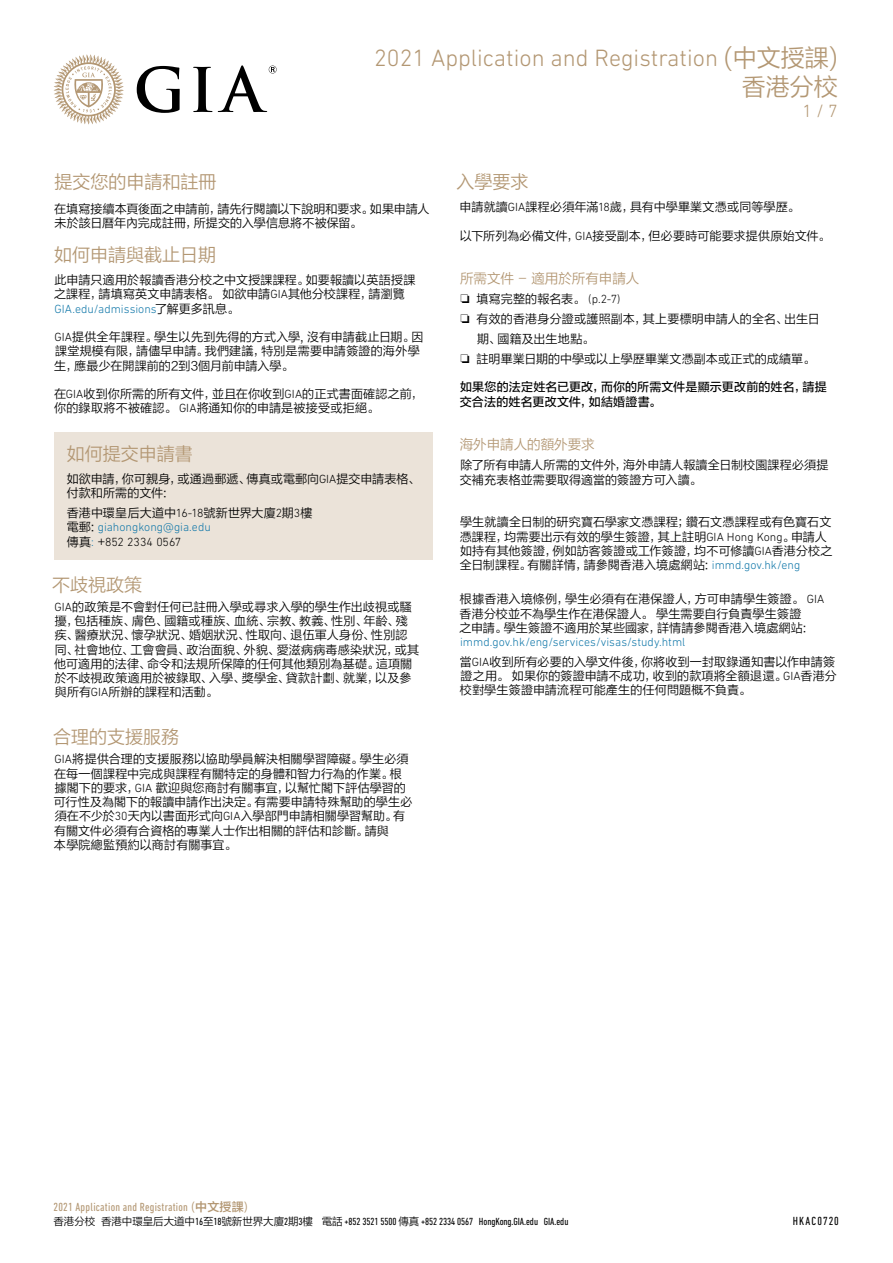
<style>
.page{position:relative;width:893px;height:1263px;background:#fff}
.page>*{position:absolute;margin:0;border:0;box-sizing:border-box;transform-origin:0 0}
.t1{font:300 24px "DIN Next LT Pro";color:#b39773}
.t2{font:24px "FZLTXIHK GBK1 0";color:#b39773}
.t3{font:18px "FZLTXIHK GBK1 0";color:#b39773}
.t4{font:300 18px "DIN Next LT Pro";color:#b39773}
.t5{font:13.5px "FZLTXIHK GBK1 0";color:#b39773}
.t6{font:12px/14.2px "FZLTXIHK GBK1 0";letter-spacing:.01em;color:#000}
.t7{font:300 12px/14.2px "DIN Next LT Pro";color:#1077a9}
.t8{font:12px/14.2px "FZLTZHUNHK GBK1 0";letter-spacing:.015em;color:#000}
.t9{font:condensed 12px "DIN Next LT Pro";letter-spacing:.02em;color:#b39773}
.t10{font:condensed 12px "DIN Next LT Pro";letter-spacing:.085em;color:#000}
.t11{font:condensed 10.5px "DIN Next LT Pro";letter-spacing:-.005em;color:#000}
.s1{font-family:"FZLTXIHK GBK1 0";font-weight:400}
.s2{font-family:"DIN Next LT Pro";font-weight:300}
.s3{font-family:"FZLTXIHK GBK1 0";font-weight:400;color:#000}
.s4{color:#000}
.s5{font-family:"DIN Next LT Pro";font-weight:300;color:#1077a9}
.s6{font-family:"Koz Go Pr 6 N";font-stretch:normal}
.s7{font-family:"FZLTZHK GBK1 0";font-stretch:normal}
.s8{font-family:"FZLTXIHK GBK1 0";font-stretch:normal}
</style>
<div class="page">
<svg style="left:218px;top:65px;width:59px;height:47px"></svg>
<svg style="left:137px;top:66px;width:43px;height:47px"></svg>
<svg style="left:193px;top:67px;width:19px;height:45px"></svg>
<svg style="left:54px;top:54px;width:70px;height:71px"></svg>
<div style="left:54px;top:432px;width:378px;height:128px;background:#ebe3d9"></div>
<h1 class="t1" style="left:374px;top:44px;width:465px">2021 Application and Registration <span class="s1">(中文授課)</span></h1>
<h1 class="t2" style="left:742px;top:74px;width:97px">香港分校</h1>
<h2 class="t4" style="left:802px;top:100px;width:37px">1 / 7</h2>
<h2 class="t3" style="left:54px;top:172px;width:163px">提交您的申請和註冊</h2>
<p class="t6" style="left:54px;top:202px;width:377px">在填寫接續本頁後面之申請前，請先行閱讀以下說明和要求。如果申請人未於該日曆年內完成註冊，所提交的入學信息將不被保留。</p>
<h2 class="t3" style="left:54px;top:245px;width:163px">如何申請與截止日期</h2>
<p class="t6" style="left:54px;top:273px;width:363px">此申請只適用於報讀香港分校之中文授課課程。如要報讀以英語授課之課程，請填寫英文申請表格。 如欲申請<span class="s2">GIA</span>其他分校課程，請瀏覽</p>
<p class="t7" style="left:55px;top:301px;width:186px">GIA.edu/admissions<span class="s3">了解更多訊息。</span></p>
<p class="t6" style="left:54px;top:330px;width:371px"><span class="s2">GIA</span>提供全年課程。學生以先到先得的方式入學, 沒有申請截止日期。因課堂規模有限，請儘早申請。我們建議，特別是需要申請簽證的海外學生，應最少在開課前的2到3個月前申請入學。</p>
<p class="t6" style="left:54px;top:387px;width:370px">在<span class="s2">GIA</span>收到你所需的所有文件，並且在你收到<span class="s2">GIA</span>的正式書面確認之前，你的錄取將不被確認。 <span class="s2">GIA</span>將通知你的申請是被接受或拒絕。</p>
<h2 class="t3" style="left:67px;top:444px;width:128px">如何提交申請書</h2>
<p class="t6" style="left:67px;top:472px;width:354px">如欲申請，你可親身，或通過郵遞、傳真或電郵向<span class="s2">GIA</span>提交申請表格、付款和所需的文件:</p>
<p class="t6" style="left:67px;top:506px;width:247px">香港中環皇后大道中<span class="s2">16-18</span>號新世界大廈<span class="s2">2</span>期<span class="s2">3</span>樓</p>
<p class="t7" style="left:67px;top:520px;width:146px"><span class="s3">電郵:</span> giahongkong@gia.edu<span class="s3">傳真</span>: <span class="s3">+</span><span class="s4">852 2334 0567</span></p>
<h2 class="t3" style="left:52px;top:575px;width:91px">不歧視政策</h2>
<p class="t6" style="left:54px;top:600px;width:366px"><span class="s2">GIA</span>的政策是不會對任何已註冊入學或尋求入學的學生作出歧視或騷擾，包括種族、膚色、國籍或種族、血統、宗教、教義、性別、年齡、殘疾、醫療狀況、懷孕狀況、婚姻狀況、性取向、退伍軍人身份、性別認同、社會地位、工會會員、政治面貌、外貌、愛滋病病毒感染狀況，或其他可適用的法律、命令和法規所保障的任何其他類別為基礎。這項關於不歧視政策適用於被錄取、入學、獎學金、貸款計劃、就業，以及參與所有<span class="s2">GIA</span>所辦的課程和活動。</p>
<h2 class="t3" style="left:53px;top:728px;width:127px">合理的支援服務</h2>
<p class="t6" style="left:54px;top:752px;width:360px"><span class="s2">GIA</span>將提供合理的支援服務以協助學員解決相關學習障礙。學生必須在每一個課程中完成與課程有關特定的身體和智力行為的作業。根據閣下的要求，<span class="s2">GIA</span> 歡迎與您商討有關事宜，以幫忙閣下評估學習的可行性及為閣下的報讀申請作出決定。有需要申請特殊幫助的學生必須在不少於<span class="s2">30</span>天內以書面形式向<span class="s2">GIA</span>入學部門申請相關學習幫助。有有關文件必須有合資格的專業人士作出相關的評估和診斷。請與<br>本學院總監預約以商討有關事宜。</p>
<h2 class="t3" style="left:457px;top:172px;width:73px">入學要求</h2>
<p class="t6" style="left:459px;top:200px;width:341px">申請就讀<span class="s2">GIA</span>課程必須年滿<span class="s2">18</span>歲，具有中學畢業文憑或同等學歷。</p>
<p class="t6" style="left:460px;top:228px;width:371px">以下所列為必備文件，<span class="s2">GIA</span>接受副本，但必要時可能要求提供原始文件。</p>
<p class="t5" style="left:460px;top:272px;width:181px">所需文件 - 適用於所有申請人</p>
<p class="t6" style="left:460px;top:292px;width:162px">❏ 填寫完整的報名表。 <span class="s2">(p.2-7)</span></p>
<p class="t6" style="left:460px;top:312px;width:361px">❏ 有效的香港身分證或護照副本，其上要標明申請人的全名、出生日</p>
<p class="t6" style="left:477px;top:332px;width:118px">期、國籍及出生地點。</p>
<p class="t6" style="left:460px;top:352px;width:356px">❏ 註明畢業日期的中學或以上學歷畢業文憑副本或正式的成績單。</p>
<p class="t8" style="left:460px;top:380px;width:368px">如果您的法定姓名已更改，而你的所需文件是顯示更改前的姓名，請提交合法的姓名更改文件，如結婚證書。</p>
<p class="t5" style="left:460px;top:438px;width:136px">海外申請人的額外要求</p>
<p class="t6" style="left:460px;top:458px;width:370px">除了所有申請人所需的文件外，海外申請人報讀全日制校園課程必須提交補充表格並需要取得適當的簽證方可入讀。</p>
<p class="t6" style="left:460px;top:515px;width:374px">學生就讀全日制的研究寶石學家文憑課程；鑽石文憑課程或有色寶石文憑課程，均需要出示有效的學生簽證，其上註明<span class="s2">GIA Hong Kong</span>。申請人如持有其他簽證，例如訪客簽證或工作簽證，均不可修讀<span class="s2">GIA</span>香港分校之全日制課程。有關詳情，請參閱香港入境處網站: <span class="s5">immd.gov.hk/eng</span></p>
<p class="t6" style="left:459px;top:592px;width:366px">根據香港入境條例，學生必須有在港保證人，方可申請學生簽證。 <span class="s2">GIA</span>香港分校並不為學生作在港保證人。 學生需要自行負責學生簽證<br>之申請。學生簽證不適用於某些國家，詳情請參閱香港入境處網站:</p>
<p class="t7" style="left:460px;top:635px;width:227px">immd.gov.hk/eng/services/visas/study.html</p>
<p class="t6" style="left:460px;top:655px;width:379px">當<span class="s2">GIA</span>收到所有必要的入學文件後，你將收到一封取錄通知書以作申請簽證之用。 如果你的簽證申請不成功，收到的款項將全額退還。<span class="s2">GIA</span>香港分校對學生簽證申請流程可能產生的任何問題概不負責。</p>
<p class="t9" style="left:54px;top:1200px;width:196px">2021 Application and Registration <span class="s6">(</span><span class="s7">中文授課</span><span class="s6">)</span></p>
<p class="t11" style="left:54px;top:1215px;width:516px"><span class="s8">香港分校</span> <span class="s8">香港中環皇后大道中</span>16<span class="s8">至</span>18<span class="s8">號新世界大廈</span>2<span class="s8">期</span>3<span class="s8">樓 電話</span> +852 3521 5500 <span class="s8">傳真</span> +852 2334 0567 HongKong.GIA.edu GIA.edu</p>
<p class="t10" style="left:793px;top:1214px;width:48px">HKAC0720</p>
</div>
